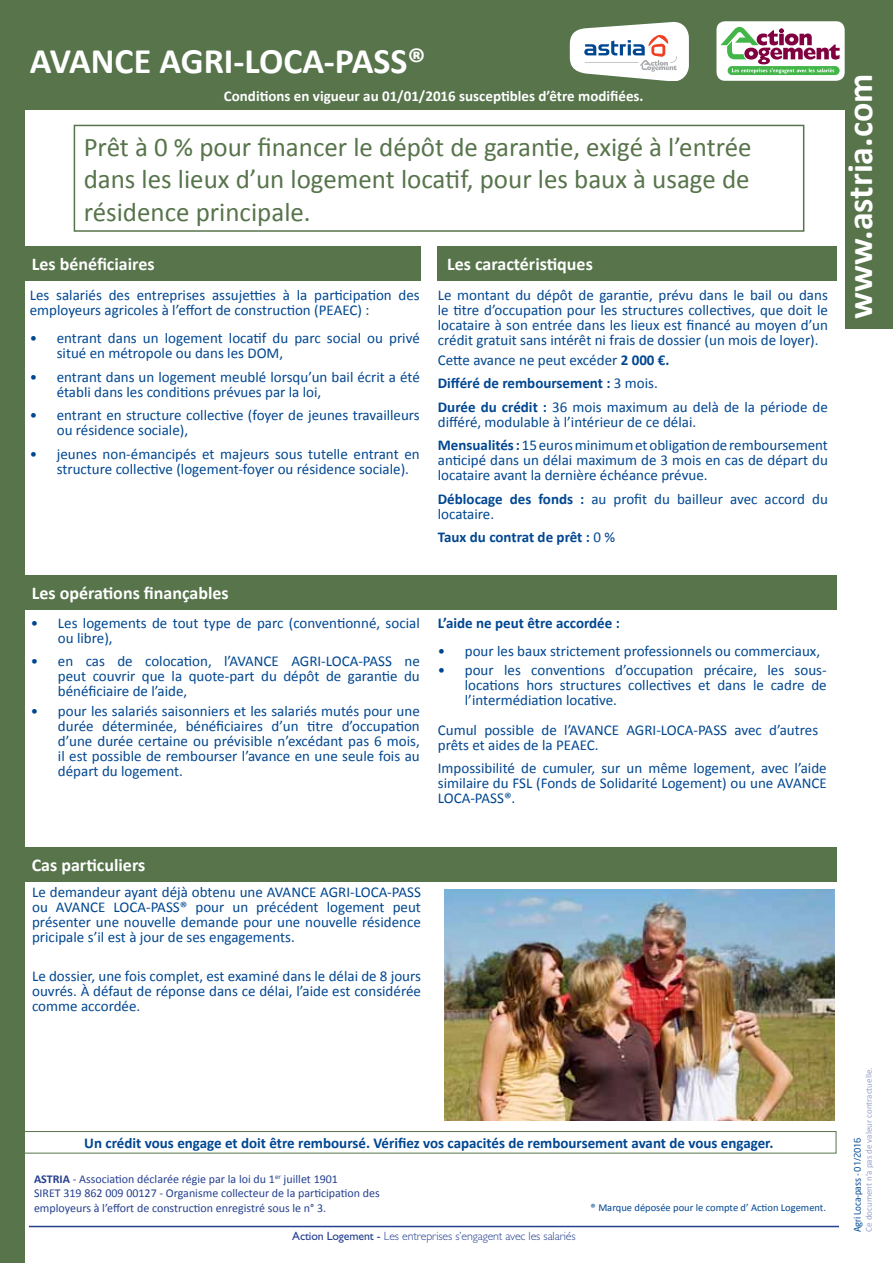
<style>
.page{position:relative;width:893px;height:1263px;background:#fff}
.page>*{position:absolute;margin:0;border:0;box-sizing:border-box;transform-origin:0 0}
.t1{font:700 36px "Calibri";color:#fff}
.t2{font:27px/32.4px "Calibri";color:#57744b;text-align:justify}
.t3{font:700 18px "Calibri";color:#fff}
.t4{font:15px/15px "Calibri";color:#004791}
.t5{font:700 15px "Calibri";color:#004791}
.t6{font:700 15px "Calibri";color:#fff}
.t7{font:12px/14.4px "Calibri";color:#25408f}
.t8{font:300 12px "Gill Sans Std";letter-spacing:-.01em;color:#25408f}
.t9{font:10.5px "Calibri";color:#004791}
.t10{font:9px "Calibri";color:#7b8abd}
.t11{font:9px "Neo Sans";letter-spacing:-.02em;color:#004791}
.s1{font-weight:700}
.s2{font-weight:400}
</style>
<div class="page">
<div style="left:0;top:0;width:893px;height:87px;background:#57744b"></div>
<div style="left:845px;top:64px;width:48px;height:265px;background:#57744b"></div>
<div style="left:21px;top:10px;width:824px;height:99px;background:#57744b"></div>
<hr style="left:29px;top:1226px;width:810px;height:1px;background:#25408f">
<div style="left:21px;top:1131px;width:815px;height:22px;border:1px solid #57744b"></div>
<svg style="left:570px;top:22px;width:119px;height:59px;background:#d5d9d7"></svg>
<div style="left:21px;top:575px;width:815px;height:34px;background:#57744b"></div>
<div style="left:716px;top:21px;width:129px;height:60px;background:#fff;border-radius:9px"></div>
<svg style="left:720px;top:27px;width:120px;height:48px"></svg>
<div style="left:0;top:61px;width:24px;height:1202px;background:#57744b"></div>
<div style="left:74px;top:125px;width:730px;height:107px;border:2px solid #57744b"></div>
<div style="left:21px;top:247px;width:400px;height:34px;background:#57744b"></div>
<div style="left:437px;top:247px;width:399px;height:34px;background:#57744b"></div>
<div style="left:21px;top:847px;width:815px;height:34px;background:#57744b"></div>
<img style="left:445px;top:890px;width:389px;height:231px">
<h1 class="t1" style="left:30px;top:38px;width:397px">AVANCE AGRI-LOCA-PASS®</h1>
<p class="t6" style="left:224px;top:86px;width:421px">Conditions en vigueur au 01/01/2016 susceptibles d’être modifiées.</p>
<h2 class="t2" style="left:84px;top:131px;width:669px">Prêt à 0 % pour financer le dépôt de garantie, exigé à l’entrée dans les lieux d’un logement locatif, pour les baux à usage de résidence principale.</h2>
<p class="t3" style="left:32px;top:253px;width:124px">Les bénéficiaires</p>
<p class="t4" style="left:30px;top:288px;width:392px">Les salariés des entreprises assujetties à la participation des employeurs agricoles à l’effort de construction (PEAEC) :</p>
<p class="t4" style="left:57px;top:331px;width:365px;text-indent:-27px">• entrant dans un logement locatif du parc social ou privé situé en métropole ou dans les DOM,</p>
<p class="t4" style="left:57px;top:369px;width:365px;text-indent:-27px">• entrant dans un logement meublé lorsqu’un bail écrit a été établi dans les conditions prévues par la loi,</p>
<p class="t4" style="left:57px;top:408px;width:365px;text-indent:-27px">• entrant en structure collective (foyer de jeunes travailleurs ou résidence sociale),</p>
<p class="t4" style="left:57px;top:446px;width:365px;text-indent:-27px">• jeunes non-émancipés et majeurs sous tutelle entrant en structure collective (logement-foyer ou résidence sociale).</p>
<p class="t3" style="left:447px;top:253px;width:147px">Les caractéristiques</p>
<p class="t4" style="left:438px;top:288px;width:392px;text-align:justify">Le montant du dépôt de garantie, prévu dans le bail ou dans le titre d’occupation pour les structures collectives, que doit le locataire à son entrée dans les lieux est financé au moyen d’un crédit gratuit sans intérêt ni frais de dossier (un mois de loyer).</p>
<p class="t4" style="left:438px;top:348px;width:392px;line-height:23.5px">Cette avance ne peut excéder <span class="s1">2 000 €.<br>Différé de remboursement :</span> 3 mois.<br><span class="s1">Durée du crédit :</span> 36 mois maximum au delà de la période de</p>
<p class="t4" style="left:438px;top:410px;width:392px;line-height:23.5px">différé, modulable à l’intérieur de ce délai.<br><span class="s1">Mensualités :</span> 15 euros minimumet obligation de remboursement</p>
<p class="t4" style="left:438px;top:453px;width:391px">anticipé dans un délai maximum de 3 mois en cas de départ du locataire avant la dernière échéance prévue.</p>
<p class="t4" style="left:438px;top:491px;width:392px"><span class="s1">Déblocage des fonds :</span> au profit du bailleur avec accord du locataire.</p>
<p class="t5" style="left:438px;top:528px;width:179px">Taux du contrat de prêt : <span class="s2">0 %</span></p>
<p class="t3" style="left:32px;top:581px;width:198px">Les opérations finançables</p>
<p class="t4" style="left:58px;top:615px;width:363px;text-indent:-27px">• Les logements de tout type de parc (conventionné, social ou libre),</p>
<p class="t4" style="left:58px;top:654px;width:363px;text-align:justify;text-indent:-27px">• en cas de colocation, l’AVANCE AGRI-LOCA-PASS ne peut couvrir que la quote-part du dépôt de garantie du bénéficiaire de l’aide,</p>
<p class="t4" style="left:58px;top:703px;width:363px;text-align:justify;text-indent:-27px">• pour les salariés saisonniers et les salariés mutés pour une durée déterminée, bénéficiaires d’un titre d’occupation d’une durée certaine ou prévisible n’excédant pas 6 mois, il est possible de rembourser l’avance en une seule fois au départ du logement.</p>
<p class="t5" style="left:438px;top:613px;width:184px">L’aide ne peut être accordée :</p>
<p class="t4" style="left:438px;top:643px;width:384px">• pour les baux strictement professionnels ou commerciaux,</p>
<p class="t4" style="left:465px;top:662px;width:363px;text-align:justify;text-indent:-27px">• pour les conventions d’occupation précaire, les sous&shy;locations hors structures collectives et dans le cadre de l’intermédiation locative.</p>
<p class="t4" style="left:438px;top:722px;width:382px">Cumul possible de l’AVANCE AGRI-LOCA-PASS avec d’autres prêts et aides de la PEAEC.</p>
<p class="t4" style="left:438px;top:761px;width:390px;text-align:justify">Impossibilité de cumuler, sur un même logement, avec l’aide similaire du FSL (Fonds de Solidarité Logement) ou une AVANCE LOCA-PASS®.</p>
<h1 class="t1" style="left:837px;top:319px;width:247px;rotate:-90deg">www.astria.com</h1>
<p class="t3" style="left:32px;top:853px;width:115px">Cas particuliers</p>
<p class="t4" style="left:32px;top:885px;width:390px;text-align:justify">Le demandeur ayant déjà obtenu une AVANCE AGRI-LOCA-PASS ou AVANCE LOCA-PASS® pour un précédent logement peut présenter une nouvelle demande pour une nouvelle résidence pricipale s’il est à jour de ses engagements.</p>
<p class="t4" style="left:32px;top:968px;width:390px;text-align:justify">Le dossier, une fois complet, est examiné dans le délai de 8 jours ouvrés. À défaut de réponse dans ce délai, l’aide est considérée comme accordée.</p>
<p class="t5" style="left:84px;top:1133px;width:690px">Un crédit vous engage et doit être remboursé. Vérifiez vos capacités de remboursement avant de vous engager.</p>
<p class="t7" style="left:34px;top:1171px;width:347px"><span class="s1">ASTRIA</span> - Association déclarée régie par la loi du 1<sup>er</sup> juillet 1901<br>SIRET 319 862 009 00127 - Organisme collecteur de la participation des employeurs à l’effort de construction enregistré sous le n° 3.</p>
<p class="t8" style="left:292px;top:1229px;width:285px"><span class="s2">Action Logement -</span> Les entreprises s’engagent avec les salariés</p>
<p class="t9" style="left:591px;top:1201px;width:237px">® Marque déposée pour le compte d’ Action Logement.</p>
<p class="t10" style="left:863px;top:1232px;width:166px;rotate:-90deg">Ce document n’a pas de valeur contractuelle.</p>
<p class="t11" style="left:852px;top:1232px;width:96px;rotate:-90deg">Agri Loca-pass - 01/2016</p>
</div>
